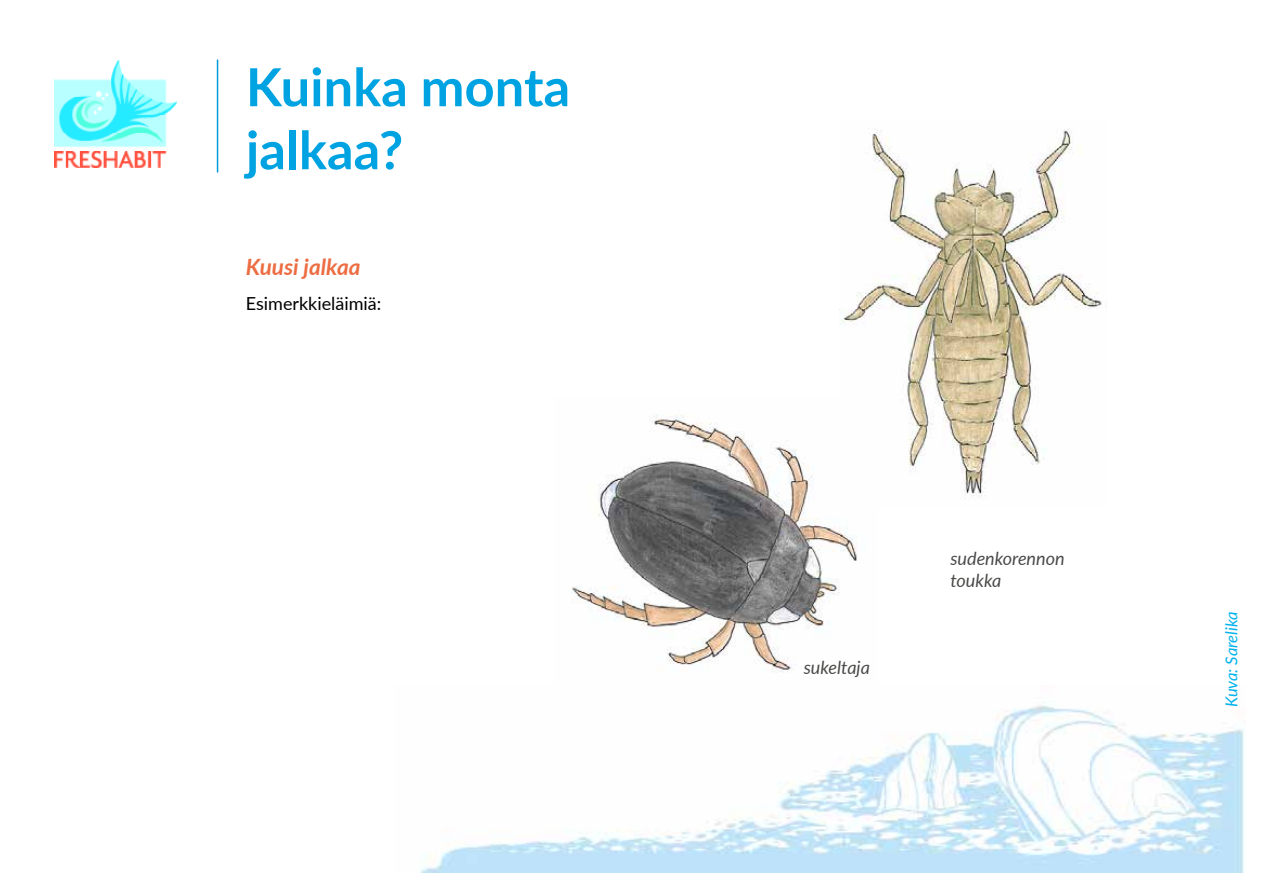
<style>
.page{position:relative;width:1263px;height:893px;background:#fff}
.page>*{position:absolute;margin:0;border:0;box-sizing:border-box;transform-origin:0 0}
.t1{font:700 52.5px/63px "Lato";color:#00a3e2}
.t2{font:italic 700 22.5px "Lato";color:#ed6d43}
.t3{font:italic 18px/21.6px "Lato";color:#4a4a49}
.t4{font:18px "Lato";color:#000}
.t5{font:italic 16.5px "Lato";color:#00b1eb}
</style>
<div class="page">
<img style="left:420px;top:702px;width:824px;height:171px">
<hr style="left:217px;top:60px;width:1px;height:112px;background:#009cd7">
<img style="left:54px;top:60px;width:123px;height:108px">
<img style="left:840px;top:129px;width:267px;height:370px">
<img style="left:555px;top:397px;width:323px;height:307px">
<h1 class="t1" style="left:246px;top:53px;width:326px">Kuinka monta jalkaa?</h1>
<p class="t2" style="left:246px;top:250px;width:116px">Kuusi jalkaa</p>
<p class="t4" style="left:246px;top:291px;width:137px">Esimerkkieläimiä:</p>
<p class="t3" style="left:804px;top:656px;width:68px">sukeltaja</p>
<p class="t3" style="left:950px;top:547px;width:116px">sudenkorennon toukka</p>
<p class="t5" style="left:1220px;top:707px;width:97px;rotate:-90deg">Kuva: Sarelika</p>
</div>
